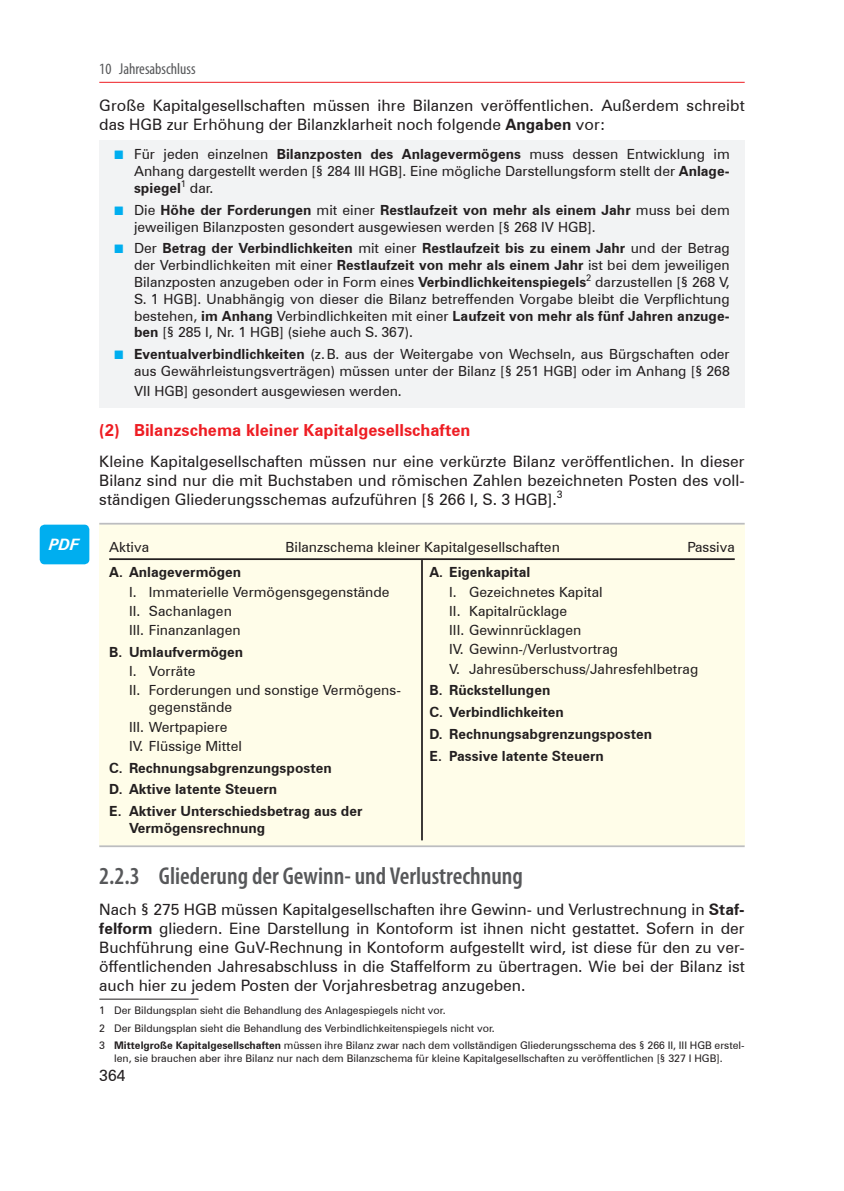
<style>
.page{position:relative;width:844px;height:1191px;background:#fff}
.page>*{position:absolute;margin:0;border:0;box-sizing:border-box;transform-origin:0 0}
.t1{font:600 condensed 24.5px "Myriad Pro";color:#57585a}
.t2{font:700 16.62px "Zurich BT";color:#ee1d23}
.Fließtext{font:15.75px/18.9px "Zurich BT";color:#231f20;text-align:justify}
.Kolumnentitel_links{font:condensed 15.75px "Myriad Pro";color:#57585a}
.Grundtext_hbf-Mitte{font:italic 700 15.75px "Zurich BT";color:#fff}
.Tabelle{font:14px/16.8px "Zurich BT";color:#231f20;text-align:justify}
.Tabelle-2{font:700 14px/16.8px "Zurich BT";color:#231f20}
.Fließtext-8_pt{font:14px "Zurich BT";color:#231f20}
.Fußnote{font:10.5px/12.6px "Zurich BT";color:#231f20}
.s1{font-weight:700}
.s2{font-family:"Uni Math";font-size:12.25px;color:#00aeef}
</style>
<div class="page">
<hr style="left:99px;top:82px;width:645px;height:1px;background:#ee1d23">
<div style="left:99px;top:140px;width:645px;height:64px;background:#f2f3f4"></div>
<div style="left:99px;top:196px;width:645px;height:46px;background:#f2f3f4"></div>
<div style="left:99px;top:234px;width:645px;height:114px;background:#f2f3f4"></div>
<div style="left:99px;top:340px;width:645px;height:67px;background:#f2f3f4"></div>
<div style="left:99px;top:524px;width:645px;height:322px;background:#fffde9"></div>
<hr style="left:109px;top:558px;width:313px;height:2px;background:#231f20">
<hr style="left:422px;top:558px;width:312px;height:2px;background:#231f20">
<hr style="left:421px;top:560px;width:2px;height:280px;background:#231f20">
<hr style="left:99px;top:845px;width:645px;height:2px;background:#bcbdc0">
<hr style="left:99px;top:523px;width:645px;height:1px;background:#bcbdc0">
<hr style="left:99px;top:998px;width:99px;height:1px;background:#231f20">
<div style="left:40px;top:524px;width:49px;height:40px;background:#00aeef;border-radius:5px"></div>
<p class="Grundtext_hbf-Mitte" style="left:49px;top:535px;width:32px">PDF</p>
<p class="Kolumnentitel_links" style="left:99px;top:61px;width:98px">10 Jahresabschluss</p>
<p class="Fließtext" style="left:99px;top:96px;width:646px">Große Kapitalgesellschaften müssen ihre Bilanzen veröffentlichen. Außerdem schreibt das HGB zur Erhöhung der Bilanzklarheit noch folgende <span class="s1">Angaben</span> vor:</p>
<p class="Tabelle" style="left:134px;top:146px;width:597px;text-indent:-20px"><span class="s2">■</span> Für jeden einzelnen <span class="s1">Bilanzposten des Anlagevermögens</span> muss dessen Entwicklung im Anhang dargestellt werden [§ 284 III HGB]. Eine mögliche Darstellungsform stellt der <span class="s1">Anlage&shy;spiegel</span><sup>1</sup> dar.</p>
<p class="Tabelle" style="left:134px;top:201px;width:597px;text-indent:-20px"><span class="s2">■</span> Die <span class="s1">Höhe der Forderungen</span> mit einer <span class="s1">Restlaufzeit von mehr als einem Jahr</span> muss bei dem jeweiligen Bilanzposten gesondert ausgewiesen werden [§ 268 IV HGB].</p>
<p class="Tabelle" style="left:134px;top:240px;width:597px;text-indent:-20px"><span class="s2">■</span> Der <span class="s1">Betrag der Verbindlichkeiten</span> mit einer <span class="s1">Restlaufzeit bis zu einem Jahr</span> und der Betrag der Verbindlichkeiten mit einer <span class="s1">Restlaufzeit von mehr als einem Jahr</span> ist bei dem jeweiligen Bilanzposten anzugeben oder in Form eines <span class="s1">Verbindlichkeitenspiegels</span><sup>2</sup> darzustellen [§ 268 V, S. 1 HGB]. Unabhängig von dieser die Bilanz betreffenden Vorgabe bleibt die Verpflichtung bestehen, <span class="s1">im Anhang</span> Verbindlichkeiten mit einer <span class="s1">Laufzeit von mehr als fünf Jahren anzuge&shy;ben</span> [§ 285 I, Nr. 1 HGB] (siehe auch S. 367).</p>
<p class="Tabelle" style="left:114px;top:345px;width:617px;text-align:right"><span class="s2">■</span> <span class="s1">Eventualverbindlichkeiten</span> (z.B. aus der Weitergabe von Wechseln, aus Bürgschaften oder aus Gewährleistungsverträgen) müssen unter der Bilanz [§ 251 HGB] oder im Anhang [§ 268</p>
<p class="Tabelle" style="left:134px;top:382px;width:269px">VII HGB] gesondert ausgewiesen werden.</p>
<p class="t2" style="left:99px;top:419px;width:372px">(2) Bilanzschema kleiner Kapitalgesellschaften</p>
<p class="Fließtext" style="left:99px;top:452px;width:646px">Kleine Kapitalgesellschaften müssen nur eine verkürzte Bilanz veröffentlichen. In dieser Bilanz sind nur die mit Buchstaben und römischen Zahlen bezeichneten Posten des voll&shy;ständigen Gliederungsschemas aufzuführen [§ 266 I, S. 3 HGB].<sup>3</sup></p>
<p class="Fließtext-8_pt" style="left:109px;top:538px;width:41px">Aktiva</p>
<p class="Fließtext-8_pt" style="left:285px;top:538px;width:276px">Bilanzschema kleiner Kapitalgesellschaften</p>
<p class="Fließtext-8_pt" style="left:687px;top:538px;width:49px">Passiva</p>
<p class="Tabelle-2" style="left:109px;top:564px;width:133px">A. Anlagevermögen</p>
<p class="Tabelle" style="left:129px;top:583px;width:262px">I. Immaterielle Vermögensgegenstände</p>
<p class="Tabelle" style="left:129px;top:602px;width:104px">II. Sachanlagen</p>
<p class="Tabelle" style="left:129px;top:621px;width:113px">III. Finanzanlagen</p>
<p class="Tabelle-2" style="left:109px;top:643px;width:136px">B. Umlaufvermögen</p>
<p class="Tabelle" style="left:129px;top:662px;width:68px">I. Vorräte</p>
<p class="Tabelle" style="left:149px;top:682px;width:253px;text-indent:-20px">II. Forderungen und sonstige Vermögens&shy;gegenstände</p>
<p class="Tabelle" style="left:129px;top:718px;width:100px">III. Wertpapiere</p>
<p class="Tabelle" style="left:129px;top:737px;width:114px">IV. Flüssige Mittel</p>
<p class="Tabelle-2" style="left:109px;top:759px;width:224px">C. Rechnungsabgrenzungsposten</p>
<p class="Tabelle-2" style="left:109px;top:781px;width:169px">D. Aktive latente Steuern</p>
<p class="Tabelle-2" style="left:129px;top:802px;width:235px;text-indent:-20px">E. Aktiver Unterschiedsbetrag aus der<br>Vermögensrechnung</p>
<p class="Tabelle-2" style="left:429px;top:564px;width:102px">A. Eigenkapital</p>
<p class="Tabelle" style="left:449px;top:583px;width:155px">I. Gezeichnetes Kapital</p>
<p class="Tabelle" style="left:449px;top:602px;width:119px">II. Kapitalrücklage</p>
<p class="Tabelle" style="left:449px;top:621px;width:134px">III. Gewinnrücklagen</p>
<p class="Tabelle" style="left:449px;top:641px;width:170px">IV. Gewinn-/Verlustvortrag</p>
<p class="Tabelle" style="left:449px;top:660px;width:250px">V. Jahresüberschuss/Jahresfehlbetrag</p>
<p class="Tabelle-2" style="left:429px;top:682px;width:122px">B. Rückstellungen</p>
<p class="Tabelle-2" style="left:429px;top:703px;width:136px">C. Verbindlichkeiten</p>
<p class="Tabelle-2" style="left:429px;top:725px;width:224px">D. Rechnungsabgrenzungsposten</p>
<p class="Tabelle-2" style="left:429px;top:747px;width:176px">E. Passive latente Steuern</p>
<p class="t1" style="left:99px;top:862px;width:425px">2.2.3 Gliederung der Gewinn- und Verlustrechnung</p>
<p class="Fließtext" style="left:99px;top:900px;width:646px">Nach § 275 HGB müssen Kapitalgesellschaften ihre Gewinn- und Verlustrechnung in <span class="s1">Staf&shy;felform</span> gliedern. Eine Darstellung in Kontoform ist ihnen nicht gestattet. Sofern in der Buchführung eine GuV-Rechnung in Kontoform aufgestellt wird, ist diese für den zu ver&shy;öffentlichenden Jahresabschluss in die Staffelform zu übertragen. Wie bei der Bilanz ist auch hier zu jedem Posten der Vorjahresbetrag anzugeben.</p>
<p class="Fußnote" style="left:99px;top:1004px;width:348px">1 Der Bildungsplan sieht die Behandlung des Anlagespiegels nicht vor.</p>
<p class="Fußnote" style="left:99px;top:1021px;width:397px">2 Der Bildungsplan sieht die Behandlung des Verbindlichkeitenspiegels nicht vor.</p>
<p class="Fußnote" style="left:114px;top:1039px;width:631px;text-indent:-15px">3 <span class="s1">Mittelgroße Kapitalgesellschaften</span> müssen ihre Bilanz zwar nach dem vollständigen Gliederungsschema des § 266 II, III HGB erstel&shy;len, sie brauchen aber ihre Bilanz nur nach dem Bilanzschema für kleine Kapitalgesellschaften zu veröffentlichen [§ 327 I HGB].</p>
<p class="Fließtext" style="left:99px;top:1066px;width:28px">364</p>
</div>
